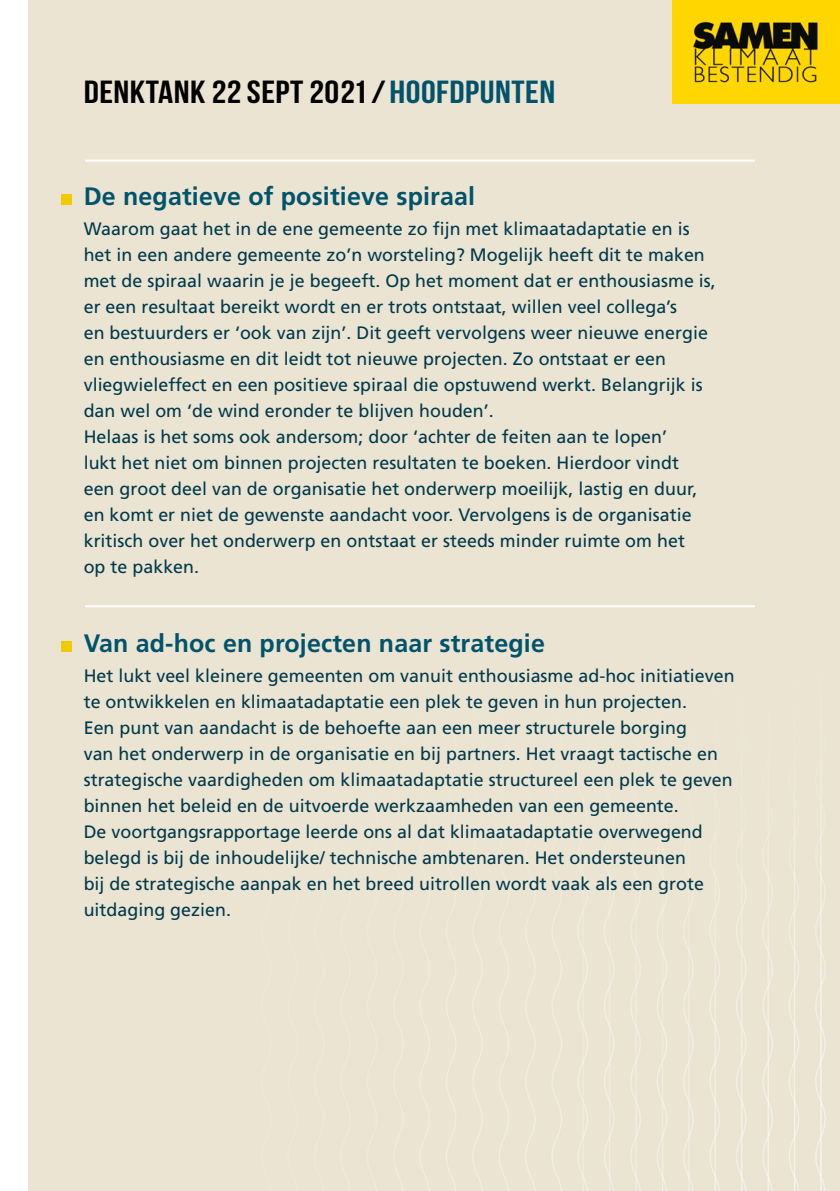
<style>
.page{position:relative;width:840px;height:1191px;background:#fff}
.page>*{position:absolute;margin:0;border:0;box-sizing:border-box;transform-origin:0 0}
._01_KOPJE_1_2021{font:32px "Bebas Neue";letter-spacing:.015em;color:#000;scale:1.16 1}
._01_KOPJE_2_2021{font:700 25.2px "Frutiger";letter-spacing:.005em;color:#00536b}
._03_PLATTE_TEKST_202{font:18px/26px "Frutiger";color:#00394b}
.s1{color:#00536b}
</style>
<div class="page">
<div style="left:28px;top:0;width:811px;height:1191px;background:#ebe4d2"></div>
<img style="left:672px;top:0;width:167px;height:104px">
<div style="left:62px;top:194px;width:10px;height:11px;background:#f0cb00"></div>
<div style="left:62px;top:641px;width:10px;height:10px;background:#f0cb00"></div>
<hr style="left:85px;top:605px;width:669px;height:2px;background:#fff">
<hr style="left:85px;top:160px;width:669px;height:2px;background:#fff">
<p class="_01_KOPJE_1_2021" style="left:84px;top:75px;width:408px">DENKTANK 22 SEPT 2021 / <span class="s1">HOOFDPUNTEN</span></p>
<p class="_01_KOPJE_2_2021" style="left:84px;top:181px;width:393px">De negatieve of positieve spiraal</p>
<p class="_03_PLATTE_TEKST_202" style="left:84px;top:216px;width:633px">Waarom gaat het in de ene gemeente zo fijn met klimaatadaptatie en is het in een andere gemeente zo’n worsteling? Mogelijk heeft dit te maken met de spiraal waarin je je begeeft. Op het moment dat er enthousiasme is, er een resultaat bereikt wordt en er trots ontstaat, willen veel collega’s<br>en bestuurders er ‘ook van zijn’. Dit geeft vervolgens weer nieuwe energie en enthousiasme en dit leidt tot nieuwe projecten. Zo ontstaat er een vliegwieleffect en een positieve spiraal die opstuwend werkt. Belangrijk is dan wel om ‘de wind eronder te blijven houden’.</p>
<p class="_03_PLATTE_TEKST_202" style="left:84px;top:424px;width:614px">Helaas is het soms ook andersom; door ‘achter de feiten aan te lopen’ lukt het niet om binnen projecten resultaten te boeken. Hierdoor vindt een groot deel van de organisatie het onderwerp moeilijk, lastig en duur, en komt er niet de gewenste aandacht voor. Vervolgens is de organisatie kritisch over het onderwerp en ontstaat er steeds minder ruimte om het op te pakken.</p>
<p class="_01_KOPJE_2_2021" style="left:84px;top:628px;width:462px">Van ad-hoc en projecten naar strategie</p>
<p class="_03_PLATTE_TEKST_202" style="left:84px;top:663px;width:652px">Het lukt veel kleinere gemeenten om vanuit enthousiasme ad-hoc initiatieven te ontwikkelen en klimaatadaptatie een plek te geven in hun projecten.<br>Een punt van aandacht is de behoefte aan een meer structurele borging<br>van het onderwerp in de organisatie en bij partners. Het vraagt tactische en strategische vaardigheden om klimaatadaptatie structureel een plek te geven binnen het beleid en de uitvoerde werkzaamheden van een gemeente.<br>De voortgangsrapportage leerde ons al dat klimaatadaptatie overwegend belegd is bij de inhoudelijke/ technische ambtenaren. Het ondersteunen<br>bij de strategische aanpak en het breed uitrollen wordt vaak als een grote uitdaging gezien.</p>
</div>
